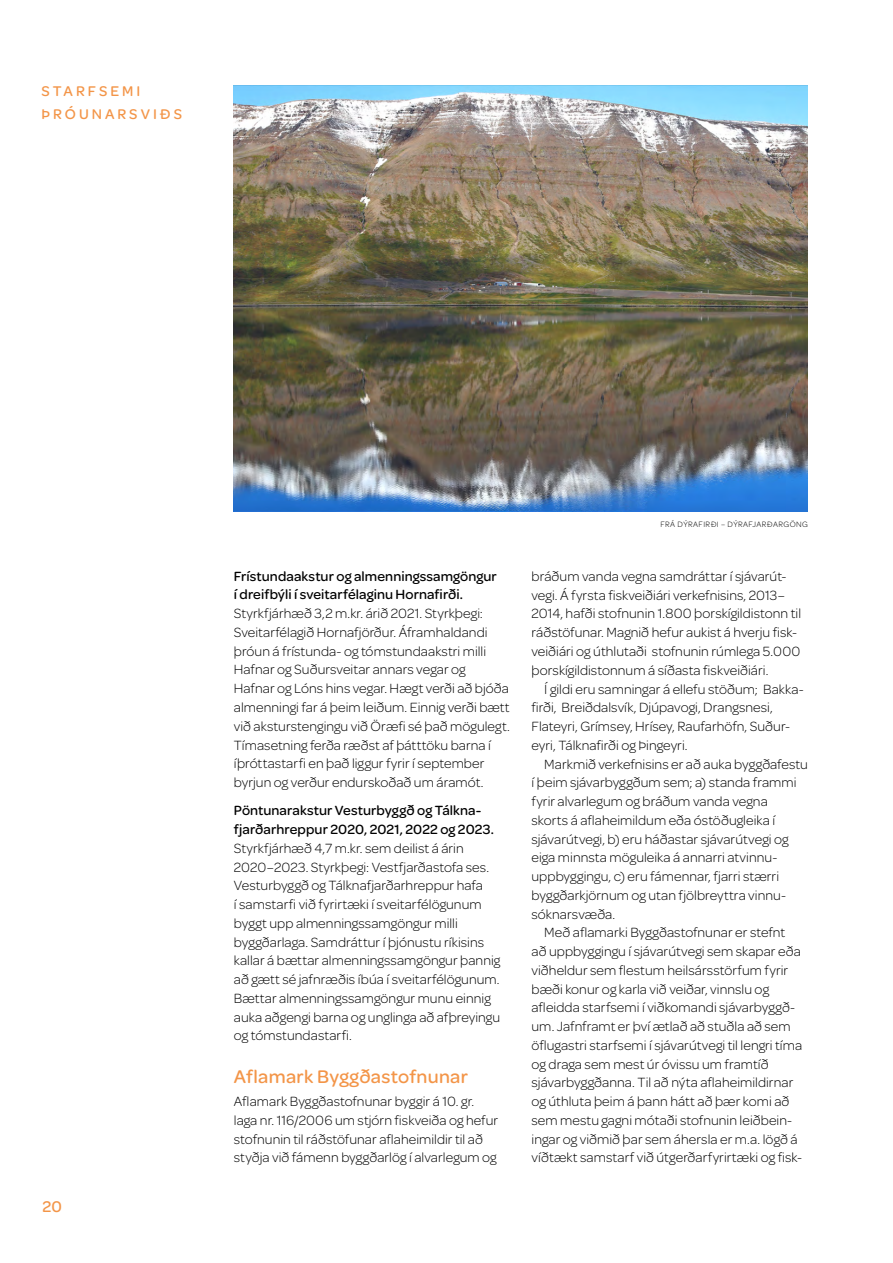
<style>
.page{position:relative;width:893px;height:1263px;background:#fff}
.page>*{position:absolute;margin:0;border:0;box-sizing:border-box;transform-origin:0 0}
.t1{font:500 19.5px "Omnes";letter-spacing:.015em;color:#f39548}
.t2{font:500 16.5px "Omnes";color:#f39548}
.t3{font:500 15px/22.5px "Omnes";letter-spacing:.2em;color:#f39548}
.t4{font:300 14.25px/18.8px "Omnes";letter-spacing:.005em;color:#000}
.t5{font:500 14.25px/18.8px "Omnes";letter-spacing:.005em;color:#000}
.t6{font:300 8.25px "Omnes";letter-spacing:.05em;color:#000}
</style>
<div class="page">
<img style="left:234px;top:85px;width:574px;height:426px">
<p class="t3" style="left:41px;top:80px;width:142px">STARFSEMI<br>ÞRÓUNARSVIÐS</p>
<p class="t2" style="left:43px;top:1197px;width:21px">20</p>
<p class="t5" style="left:234px;top:567px;width:265px">Frístundaakstur og almenningssamgöngur í dreifbýli í sveitarfélaginu Hornafirði.</p>
<p class="t4" style="left:234px;top:604px;width:277px">Styrkfjárhæð 3,2 m.kr. árið 2021. Styrkþegi:<br>Sveitarfélagið Hornafjörður. Áframhaldandi þróun á frístunda- og tómstundaakstri milli Hafnar og Suðursveitar annars vegar og Hafnar og Lóns hins vegar. Hægt verði að bjóða almenningi far á þeim leiðum. Einnig verði bætt við aksturstengingu við Öræfi sé það mögulegt.<br>Tímasetning ferða ræðst af þátttöku barna í íþróttastarfi en það liggur fyrir í september byrjun og verður endurskoðað um áramót.</p>
<p class="t5" style="left:234px;top:801px;width:262px">Pöntunarakstur Vesturbyggð og Tálkna&shy;fjarðarhreppur 2020, 2021, 2022 og 2023.</p>
<p class="t4" style="left:234px;top:839px;width:268px">Styrkfjárhæð 4,7 m.kr. sem deilist á árin 2020–2023. Styrkþegi: Vestfjarðastofa ses.<br>Vesturbyggð og Tálknafjarðarhreppur hafa<br>í samstarfi við fyrirtæki í sveitarfélögunum byggt upp almenningssamgöngur milli byggðarlaga. Samdráttur í þjónustu ríkisins kallar á bættar almenningssamgöngur þannig að gætt sé jafnræðis íbúa í sveitarfélögunum.<br>Bættar almenningssamgöngur munu einnig auka aðgengi barna og unglinga að afþreyingu og tómstundastarfi.</p>
<h1 class="t1" style="left:234px;top:1065px;width:236px">Aflamark Byggðastofnunar</h1>
<p class="t4" style="left:234px;top:1092px;width:266px">Aflamark Byggðastofnunar byggir á 10. gr. laga nr. 116/2006 um stjórn fiskveiða og hefur stofnunin til ráðstöfunar aflaheimildir til að styðja við fámenn byggðarlög í alvarlegum og</p>
<p class="t6" style="left:660px;top:519px;width:149px">FRÁ DÝRAFIRÐI – DÝRAFJARÐARGÖNG</p>
<p class="t4" style="left:531px;top:567px;width:271px">bráðum vanda vegna samdráttar í sjávarút&shy;vegi. Á fyrsta fiskveiðiári verkefnisins, 2013– 2014, hafði stofnunin 1.800 þorskígildistonn til ráðstöfunar. Magnið hefur aukist á hverju fisk&shy;veiðiári og úthlutaði stofnunin rúmlega 5.000 þorskígildistonnum á síðasta fiskveiðiári.</p>
<p class="t4" style="left:531px;top:679px;width:274px;text-indent:13px">Í gildi eru samningar á ellefu stöðum; Bakka&shy;firði, Breiðdalsvík, Djúpavogi, Drangsnesi, Flateyri, Grímsey, Hrísey, Raufarhöfn, Suður&shy;eyri, Tálknafirði og Þingeyri.</p>
<p class="t4" style="left:544px;top:754px;width:265px">Markmið verkefnisins er að auka byggðafestu</p>
<p class="t4" style="left:531px;top:773px;width:267px">í þeim sjávarbyggðum sem; a) standa frammi</p>
<p class="t4" style="left:531px;top:792px;width:238px">fyrir alvarlegum og bráðum vanda vegna</p>
<p class="t4" style="left:531px;top:811px;width:245px">skorts á aflaheimildum eða óstöðugleika í</p>
<p class="t4" style="left:531px;top:829px;width:259px">sjávarútvegi, b) eru háðastar sjávarútvegi og</p>
<p class="t4" style="left:531px;top:848px;width:246px">eiga minnsta möguleika á annarri atvinnu-</p>
<p class="t4" style="left:531px;top:867px;width:249px">uppbyggingu, c) eru fámennar, fjarri stærri</p>
<p class="t4" style="left:531px;top:886px;width:256px">byggðarkjörnum og utan fjölbreyttra vinnu-</p>
<p class="t4" style="left:531px;top:904px;width:85px">sóknarsvæða.</p>
<p class="t4" style="left:544px;top:923px;width:242px">Með aflamarki Byggðastofnunar er stefnt</p>
<p class="t4" style="left:531px;top:942px;width:271px">að uppbyggingu í sjávarútvegi sem skapar eða</p>
<p class="t4" style="left:531px;top:961px;width:258px">viðheldur sem flestum heilsársstörfum fyrir</p>
<p class="t4" style="left:531px;top:979px;width:239px">bæði konur og karla við veiðar, vinnslu og</p>
<p class="t4" style="left:531px;top:998px;width:265px">afleidda starfsemi í viðkomandi sjávarbyggð-</p>
<p class="t4" style="left:531px;top:1017px;width:261px">um. Jafnframt er því ætlað að stuðla að sem</p>
<p class="t4" style="left:531px;top:1036px;width:272px">öflugastri starfsemi í sjávarútvegi til lengri tíma</p>
<p class="t4" style="left:531px;top:1054px;width:239px">og draga sem mest úr óvissu um framtíð</p>
<p class="t4" style="left:531px;top:1073px;width:263px">sjávarbyggðanna. Til að nýta aflaheimildirnar</p>
<p class="t4" style="left:531px;top:1092px;width:259px">og úthluta þeim á þann hátt að þær komi að</p>
<p class="t4" style="left:531px;top:1111px;width:262px">sem mestu gagni mótaði stofnunin leiðbein-</p>
<p class="t4" style="left:531px;top:1129px;width:268px">ingar og viðmið þar sem áhersla er m.a. lögð á</p>
<p class="t4" style="left:531px;top:1148px;width:272px">víðtækt samstarf við útgerðarfyrirtæki og fisk-</p>
</div>
